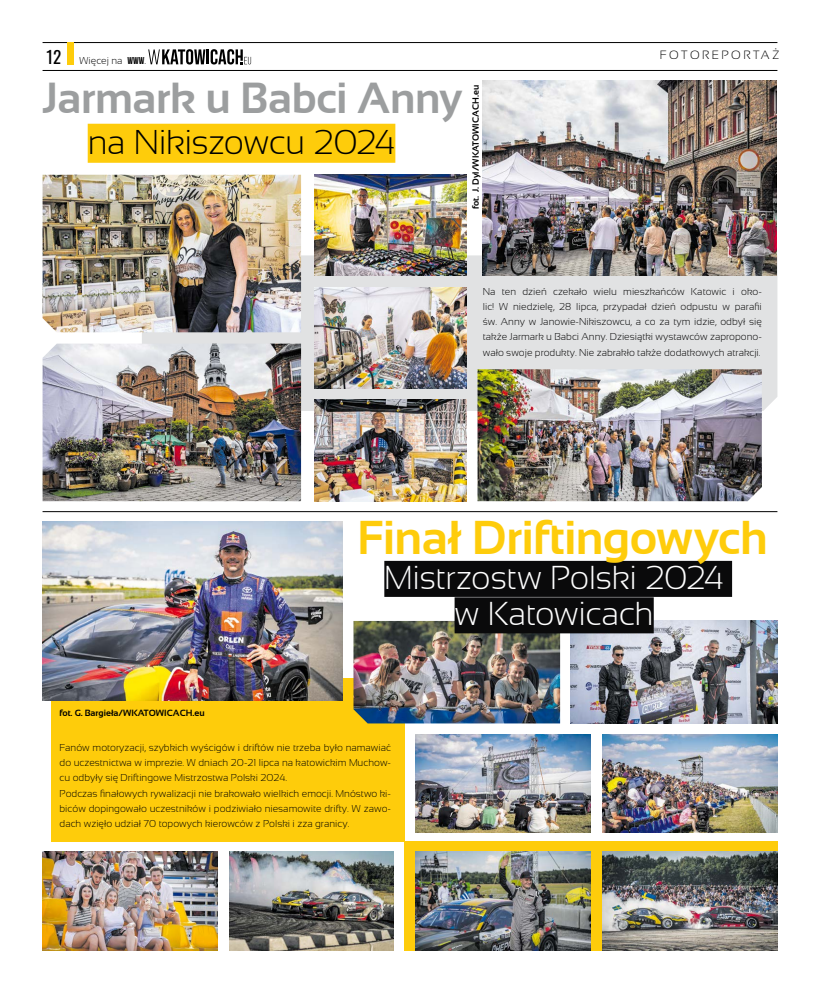
<style>
.page{position:relative;width:820px;height:993px;background:#fff}
.page>*{position:absolute;margin:0;border:0;box-sizing:border-box;transform-origin:0 0}
.t1{font:700 47.4px "Sansation";letter-spacing:-.01em;color:#fecc0b}
.t2{font:700 43.4px "Sansation";letter-spacing:-.015em;color:#9c9e9f}
.t3{font:300 34.4px "Sansation";letter-spacing:-.02em;color:#000}
.t4{font:300 33.1px/36.4px "Sansation";letter-spacing:-.015em;color:#fff;text-align:center}
.t5{font:300 12px "Sansation";color:#000}
.t6{font:300 10px/15.2px "Sansation";color:#000;text-align:justify}
.t7{font:700 9px "Sansation";color:#000}
.s1{font-family:"Oswald";font-weight:400;font-size:17px}
.s2{font-family:"Bebas Neue";font-weight:400}
</style>
<div class="page">
<hr style="left:43px;top:42px;width:734px;height:1px;background:#000">
<svg style="left:148px;top:49px;width:103px;height:15px"></svg>
<hr style="left:43px;top:70px;width:734px;height:1px;background:#000">
<div style="left:67px;top:43px;width:6px;height:22px;background:#fecc0b"></div>
<div style="left:51px;top:677px;width:353px;height:163px;background:#fecc0b"></div>
<img style="left:353px;top:620px;width:207px;height:103px">
<img style="left:570px;top:620px;width:207px;height:103px">
<div style="left:404px;top:840px;width:373px;height:110px;background:#fecc0b"></div>
<div style="left:142px;top:255px;width:635px;height:156px;background:#e1e2e3"></div>
<img style="left:43px;top:521px;width:299px;height:179px">
<div style="left:384px;top:560px;width:347px;height:36px;background:#0a0a0b"></div>
<div style="left:454px;top:597px;width:199px;height:36px;background:#0a0a0b"></div>
<hr style="left:43px;top:511px;width:734px;height:1px;background:#000">
<img style="left:43px;top:851px;width:175px;height:99px">
<img style="left:415px;top:734px;width:175px;height:98px">
<img style="left:229px;top:851px;width:164px;height:99px">
<img style="left:602px;top:734px;width:175px;height:98px">
<img style="left:415px;top:851px;width:175px;height:99px">
<img style="left:602px;top:851px;width:175px;height:99px">
<div style="left:88px;top:124px;width:307px;height:39px;background:#fecc0b"></div>
<img style="left:482px;top:81px;width:294px;height:195px">
<img style="left:43px;top:175px;width:258px;height:157px">
<img style="left:314px;top:175px;width:152px;height:101px">
<img style="left:314px;top:287px;width:152px;height:101px">
<img style="left:314px;top:400px;width:152px;height:101px">
<img style="left:43px;top:343px;width:258px;height:158px">
<img style="left:477px;top:369px;width:284px;height:132px">
<p class="t6" style="left:46px;top:53px;width:101px"><span class="s1">12</span> Więcej na <span class="s2">WWW</span>.</p>
<p class="t5" style="left:659px;top:48px;width:11px">fotoreportaż</p>
<h2 class="t2" style="left:43px;top:73px;width:421px">Jarmark u Babci Anny</h2>
<h3 class="t3" style="left:88px;top:123px;width:309px">na Nikiszowcu 2024</h3>
<p class="t7" style="left:470px;top:209px;width:126px;rotate:-90deg">fot. J. Dyl/WKATOWICACH.eu</p>
<p class="t6" style="left:482px;top:283px;width:280px">Na ten dzień czekało wielu mieszkańców Katowic i oko&shy;lic! W niedzielę, 28 lipca, przypadał dzień odpustu w parafii św. Anny w Janowie-Nikiszowcu, a co za tym idzie, odbył się także Jarmark u Babci Anny. Dziesiątki wystawców zapropono&shy;wało swoje produkty. Nie zabrakło także dodatkowych atrakcji.</p>
<p class="t7" style="left:59px;top:707px;width:147px">fot. G. Bargieła/WKATOWICACH.eu</p>
<h1 class="t1" style="left:357px;top:510px;width:412px">Finał Driftingowych</h1>
<h3 class="t4" style="left:384px;top:559px;width:341px">Mistrzostw Polski 2024 w Katowicach</h3>
<p class="t6" style="left:59px;top:739px;width:333px;text-align:left">Fanów motoryzacji, szybkich wyścigów i driftów nie trzeba było namawiać do uczestnictwa w imprezie. W dniach 20-21 lipca na katowickim Muchow&shy;cu odbyły się Driftingowe Mistrzostwa Polski 2024.<br>Podczas finałowych rywalizacji nie brakowało wielkich emocji. Mnóstwo ki&shy;biców dopingowało uczestników i podziwiało niesamowite drifty. W zawo&shy;dach wzięło udział 70 topowych kierowców z Polski i zza granicy.</p>
</div>
